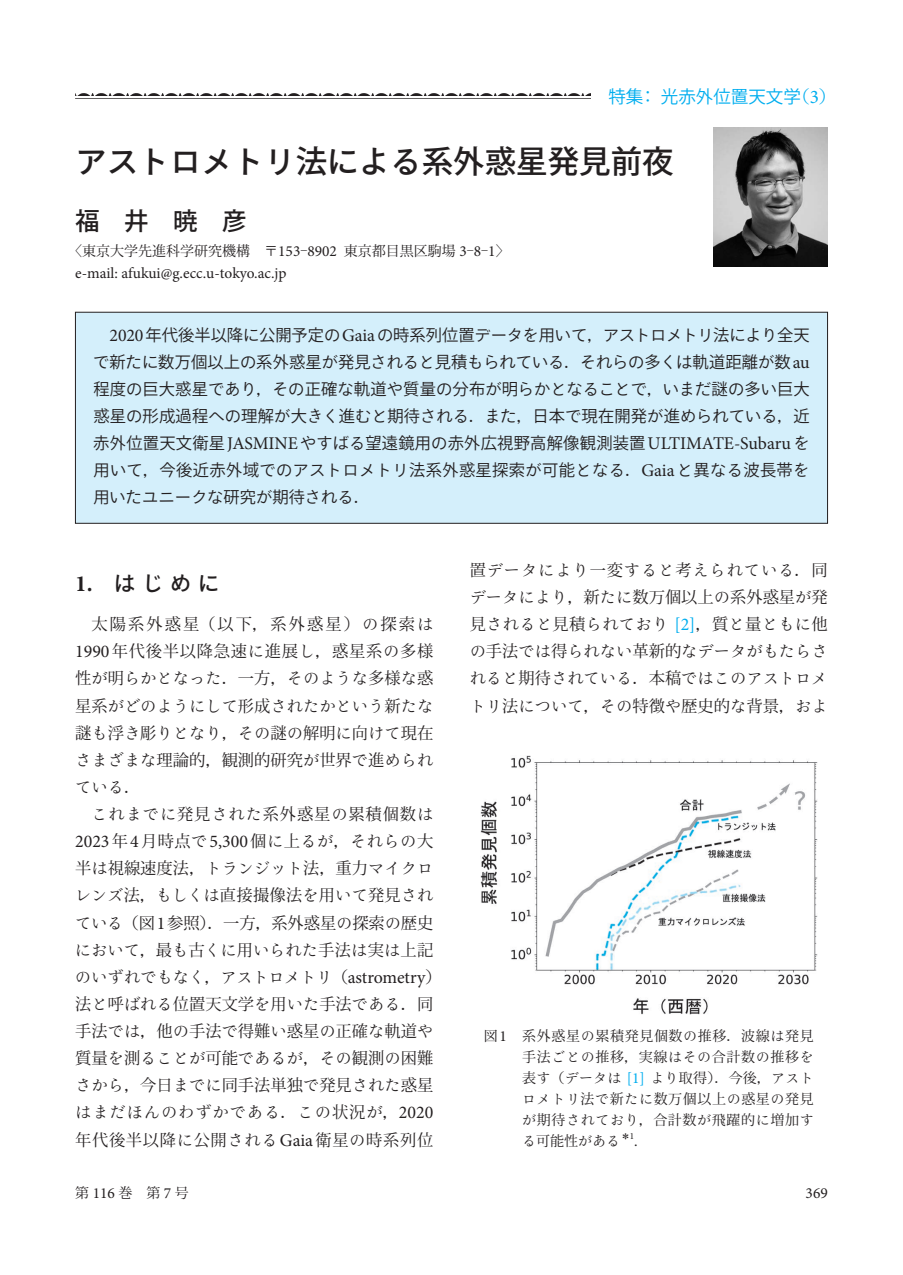
<style>
.page{position:relative;width:903px;height:1275px;background:#fff}
.page>*{position:absolute;margin:0;border:0;box-sizing:border-box;transform-origin:0 0}
.t1{font:500 31.5px "Ryo Gothic Plus N";color:#231f20}
.t2{font:500 24.5px "Koz Go Pr 6 N";color:#231f20}
.t3{font:500 21px "Ryo Gothic Plus N";color:#231f20}
.t4{font:17.85px "Minion Pro";color:#231f20}
.t5{font:17.5px "Koz Go Pr 6 N";color:#00aeef}
.t6{font:16.28px/27.1px "Ryo Text Plus N";color:#231f20;text-align:justify}
.t7{font:16.28px/27.1px "Koz Min Pr 6 N";color:#231f20}
.t8{font:16.28px/27.1px "Ryo Gothic Plus N";letter-spacing:-.005em;color:#231f20;text-align:justify}
.t9{font:16.28px/27.1px "Koz Go Pr 6 N";letter-spacing:.015em;color:#231f20}
.t10{font:16.28px/27.1px "Ryo Text Plus N";letter-spacing:.055em;color:#231f20}
.t11{font:16.28px/27.1px "Koz Min Pr 6 N";letter-spacing:.045em;color:#231f20;text-align:right}
.t12{font:16.28px "Koz Min Pr 6 N";letter-spacing:.04em;color:#231f20}
.t13{font:15.4px "Minion Pro";color:#231f20}
.t14{font:14px/21px "Koz Min Pr 6 N";letter-spacing:.045em;color:#231f20;text-align:right}
.t15{font:14px "Koz Min Pr 6 N";color:#231f20}
.t16{font:14px "Ryo Text Plus N";letter-spacing:.02em;color:#231f20}
.s1{font-family:"Koz Min Pr 6 N"}
.s2{font-family:"Minion Pro";font-size:19.25px}
.s3{font-family:"Koz Go Pr 6 N"}
.s4{font-family:"Minion Pro";font-size:15.4px}
.s5{font-family:"Minion Pro";font-size:17.85px}
.s6{font-family:"Ryo Gothic Plus N"}
.s7{font-family:"Minion Pro";font-weight:700;font-size:23.1px}
.s8{font-family:"Ryo Text Plus N"}
.s9{font-family:"Koz Min Pr 6 N";font-size:16.28px}
.s10{font-family:"Ryo Text Plus N";font-size:16.28px}
.s11{font-family:"Minion Pro";font-size:17.85px;color:#00aeef}
.s12{font-family:"Minion Pro";font-size:15.4px;color:#00aeef}
.s13{font-family:"Times New Roman";font-size:15.4px}
</style>
<div class="page">
<div style="left:75px;top:312px;width:753px;height:212px;background:#d4effb;border:1px solid #231f20"></div>
<img style="left:714px;top:127px;width:114px;height:139px">
<img style="left:480px;top:755px;width:337px;height:259px">
<img style="left:75px;top:94px;width:516px;height:2px">
<p class="t5" style="left:608px;top:87px;width:229px">特集<span class="s1">：</span>光赤外位置天文学<span class="s1">（</span><span class="s2">3</span><span class="s1">）</span></p>
<h1 class="t1" style="left:75px;top:141px;width:600px">アストロメトリ<span class="s3">法</span>による<span class="s3">系外惑星発見前夜</span></h1>
<h2 class="t2" style="left:75px;top:207px;width:173px">福　井　暁　彦</h2>
<p class="t15" style="left:68px;top:243px;width:443px">〈東京大学先進科学研究機構　〒<span class="s4">153</span>‒<span class="s4">8902</span> 東京都目黒区駒場 <span class="s4">3</span>‒<span class="s4">8</span>‒<span class="s4">1</span>〉</p>
<p class="t13" style="left:75px;top:263px;width:213px">e-mail: afukui@g.ecc.u-tokyo.ac.jp</p>
<p class="t9" style="left:110px;top:321px;width:701px"><span class="s5">2020</span>年代後半以降<span class="s6">に</span>公開予定<span class="s6">の</span><span class="s5">Gaia</span><span class="s6">の</span>時系列位置<span class="s6">データを</span>用<span class="s6">いて</span><span class="s1">，</span><span class="s6">アストロメトリ</span>法<span class="s6">により</span>全天</p>
<p class="t8" style="left:93px;top:349px;width:718px">で<span class="s3">新</span>たに<span class="s3">数万個以上</span>の<span class="s3">系外惑星</span>が<span class="s3">発見</span>されると<span class="s3">見積</span>もられている<span class="s1">．</span>それらの<span class="s3">多</span>くは<span class="s3">軌道距離</span>が<span class="s3">数</span><span class="s5">au</span><span class="s3">程度</span>の<span class="s3">巨大惑星</span>であり<span class="s1">，</span>その<span class="s3">正確</span>な<span class="s3">軌道</span>や<span class="s3">質量</span>の<span class="s3">分布</span>が<span class="s3">明</span>らかとなることで<span class="s1">，</span>いまだ<span class="s3">謎</span>の<span class="s3">多</span>い<span class="s3">巨大惑星</span>の<span class="s3">形成過程</span>への<span class="s3">理解</span>が<span class="s3">大</span>きく<span class="s3">進</span>むと<span class="s3">期待</span>される<span class="s1">．</span>また<span class="s1">，</span><span class="s3">日本</span>で<span class="s3">現在開発</span>が<span class="s3">進</span>められている<span class="s1">，</span><span class="s3">近</span></p>
<p class="t9" style="left:93px;top:430px;width:718px">赤外位置天文衛星<span class="s5">JASMINE</span><span class="s6">やすばる</span>望遠鏡用<span class="s6">の</span>赤外広視野高解像観測装置<span class="s5">ULTIMATE-Subaru</span><span class="s6">を</span>用<span class="s6">いて</span><span class="s1">，</span>今後近赤外域<span class="s6">でのアストロメトリ</span>法系外惑星探索<span class="s6">が</span>可能<span class="s6">となる</span><span class="s1">．</span><span class="s5">Gaia</span><span class="s6">と</span>異<span class="s6">なる</span>波長帯<span class="s6">を</span></p>
<p class="t8" style="left:93px;top:484px;width:278px"><span class="s3">用</span>いたユニークな<span class="s3">研究</span>が<span class="s3">期待</span>される<span class="s1">．</span></p>
<p class="t3" style="left:75px;top:570px;width:146px"><span class="s7">1.</span> はじめに</p>
<p class="t11" style="left:75px;top:611px;width:360px">太陽系外惑星（以下，系外惑星）<span class="s8">の</span>探索<span class="s8">は<br></span><span class="s5">1990</span>年代後半以降急速<span class="s8">に</span>進展<span class="s8">し</span>，惑星系<span class="s8">の</span>多様</p>
<p class="t6" style="left:75px;top:665px;width:360px"><span class="s1">性</span>が<span class="s1">明</span>らかとなった<span class="s1">．一方，</span>そのような<span class="s1">多様</span>な<span class="s1">惑星系</span>がどのようにして<span class="s1">形成</span>されたかという<span class="s1">新</span>たな<span class="s1">謎</span>も<span class="s1">浮</span>き<span class="s1">彫</span>りとなり<span class="s1">，</span>その<span class="s1">謎</span>の<span class="s1">解明</span>に<span class="s1">向</span>けて<span class="s1">現在</span></p>
<p class="t7" style="left:75px;top:747px;width:360px"><span class="s8">さまざまな</span>理論的，観測的研究<span class="s8">が</span>世界<span class="s8">で</span>進<span class="s8">められ</span></p>
<p class="t10" style="left:91px;top:773px;width:343px;text-indent:-16px">ている<span class="s1">．<br></span>これまでに<span class="s1">発見</span>された<span class="s1">系外惑星</span>の<span class="s1">累積個数</span>は</p>
<p class="t4" style="left:75px;top:829px;width:360px">2023<span class="s9">年</span>4<span class="s9">月時点</span><span class="s10">で</span>5,300<span class="s9">個</span><span class="s10">に</span><span class="s9">上</span><span class="s10">るが</span><span class="s9">，</span><span class="s10">それらの</span><span class="s9">大</span></p>
<p class="t7" style="left:75px;top:855px;width:360px">半<span class="s8">は</span>視線速度法，<span class="s8">トランジット</span>法，重力<span class="s8">マイクロ</span></p>
<p class="t6" style="left:75px;top:882px;width:360px">レンズ<span class="s1">法，</span>もしくは<span class="s1">直接撮像法</span>を<span class="s1">用</span>いて<span class="s1">発見</span>され</p>
<p class="t7" style="left:75px;top:909px;width:360px"><span class="s8">ている</span>（図<span class="s5">1</span>参照）．一方，系外惑星<span class="s8">の</span>探索<span class="s8">の</span>歴史</p>
<p class="t6" style="left:75px;top:936px;width:368px">において<span class="s1">，最</span>も<span class="s1">古</span>くに<span class="s1">用</span>いられた<span class="s1">手法</span>は<span class="s1">実</span>は<span class="s1">上記</span>のいずれでもなく<span class="s1">，</span>アストロメトリ<span class="s1">（</span><span class="s5">astrometry</span><span class="s1">）</span></p>
<p class="t7" style="left:75px;top:991px;width:360px">法<span class="s8">と</span>呼<span class="s8">ばれる</span>位置天文学<span class="s8">を</span>用<span class="s8">いた</span>手法<span class="s8">である</span>．同手法<span class="s8">では</span>，他<span class="s8">の</span>手法<span class="s8">で</span>得難<span class="s8">い</span>惑星<span class="s8">の</span>正確<span class="s8">な</span>軌道<span class="s8">や</span></p>
<p class="t6" style="left:75px;top:1045px;width:360px"><span class="s1">質量</span>を<span class="s1">測</span>ることが<span class="s1">可能</span>であるが<span class="s1">，</span>その<span class="s1">観測</span>の<span class="s1">困難</span></p>
<p class="t7" style="left:75px;top:1072px;width:360px"><span class="s8">さから</span>，今日<span class="s8">までに</span>同手法単独<span class="s8">で</span>発見<span class="s8">された</span>惑星</p>
<p class="t10" style="left:75px;top:1099px;width:360px">はまだほんのわずかである<span class="s1">．</span>この<span class="s1">状況</span>が<span class="s1">，</span><span class="s5">2020</span></p>
<p class="t12" style="left:75px;top:1130px;width:360px">年代後半以降<span class="s8">に</span>公開<span class="s8">される</span><span class="s5">Gaia</span>衛星<span class="s8">の</span>時系列位</p>
<p class="t10" style="left:470px;top:556px;width:360px"><span class="s1">置</span>データにより<span class="s1">一変</span>すると<span class="s1">考</span>えられている<span class="s1">．同</span></p>
<p class="t7" style="left:470px;top:584px;width:360px"><span class="s8">データにより</span>，新<span class="s8">たに</span>数万個以上<span class="s8">の</span>系外惑星<span class="s8">が</span>発</p>
<p class="t6" style="left:470px;top:611px;width:360px"><span class="s1">見</span>されると<span class="s1">見積</span>られており <span class="s11">[2]</span><span class="s1">，質</span>と<span class="s1">量</span>ともに<span class="s1">他</span>の<span class="s1">手法</span>では<span class="s1">得</span>られない<span class="s1">革新的</span>なデータがもたらされると<span class="s1">期待</span>されている<span class="s1">．本稿</span>ではこのアストロメトリ<span class="s1">法</span>について<span class="s1">，</span>その<span class="s1">特徴</span>や<span class="s1">歴史的</span>な<span class="s1">背景，</span>およ</p>
<p class="t14" style="left:484px;top:1025px;width:332px">図<span class="s4">1</span> 系外惑星<span class="s8">の</span>累積発見個数<span class="s8">の</span>推移．波線<span class="s8">は</span>発見手法<span class="s8">ごとの</span>推移，実線<span class="s8">はその</span>合計数<span class="s8">の</span>推移<span class="s8">を</span></p>
<p class="t16" style="left:522px;top:1069px;width:293px"><span class="s1">表</span>す<span class="s1">（</span>データは <span class="s12">[1]</span> より<span class="s1">取得）．今後，</span>アスト</p>
<p class="t14" style="left:522px;top:1088px;width:293px;text-align:left"><span class="s8">ロメトリ</span>法<span class="s8">で</span>新<span class="s8">たに</span>数万個以上<span class="s8">の</span>惑星<span class="s8">の</span>発見<span class="s8">が</span>期待<span class="s8">されており</span>，合計数<span class="s8">が</span>飛躍的<span class="s8">に</span>増加<span class="s8">す</span></p>
<p class="t16" style="left:522px;top:1132px;width:117px">る<span class="s1">可能性</span>がある<span class="s13">*</span><sup>1</sup><span class="s4">.</span></p>
<p class="t14" style="left:75px;top:1182px;width:115px">第 <span class="s4">116</span> 巻　第 <span class="s4">7</span> 号</p>
<p class="t13" style="left:805px;top:1182px;width:24px">369</p>
</div>
